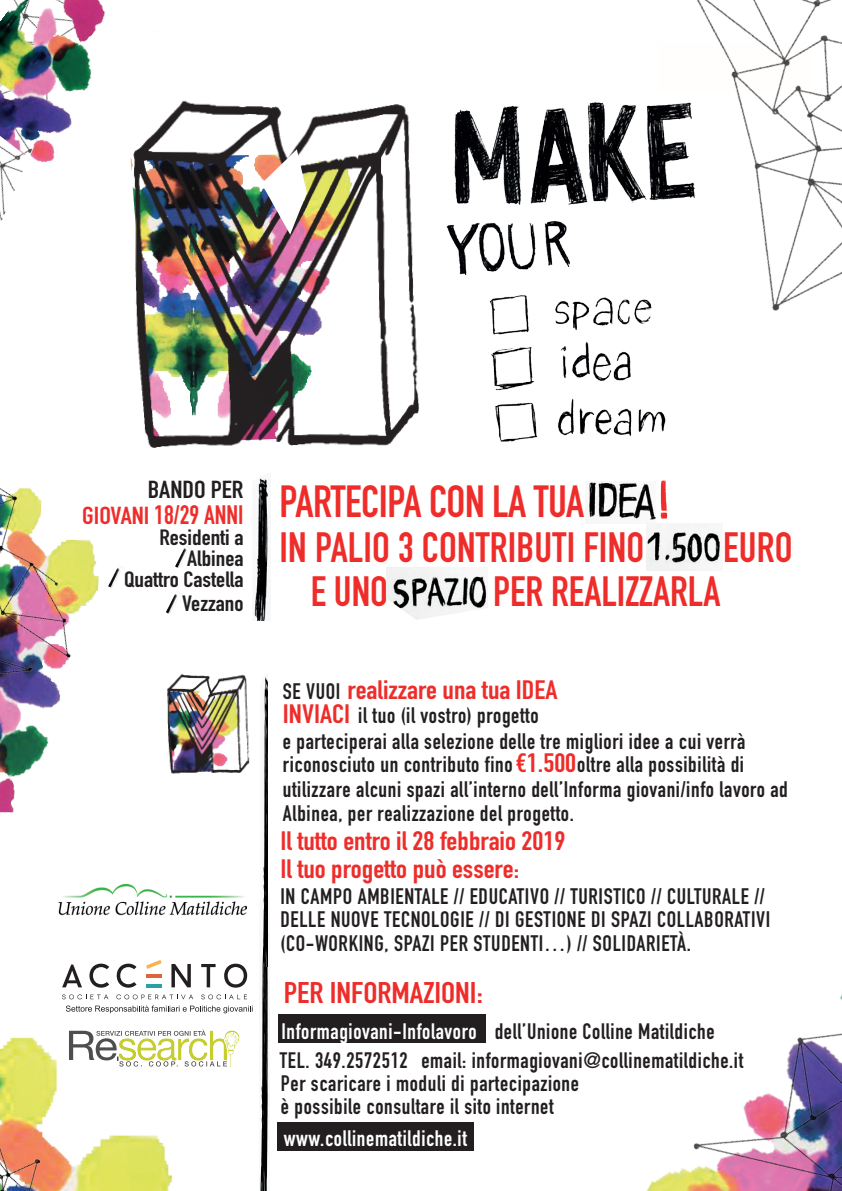
<style>
.page{position:relative;width:842px;height:1191px;background:#fff}
.page>*{position:absolute;margin:0;border:0;box-sizing:border-box;transform-origin:0 0}
.t1{font:700 44.4px "DIN Condensed";letter-spacing:-.01em;color:#ee2d2a}
.t2{font:700 41.8px "DIN Condensed";color:#ee2d2a}
.t3{font:700 29.4px "DIN Condensed";color:#ee2d2a;scale:1.12 1}
.t4{font:700 26.2px "DIN Condensed";color:#ee2d2a;scale:1.12 1}
.t5{font:700 24.3px "DIN Condensed";color:#231f20;scale:1.12 1}
.t6{font:700 22.1px/24.2px "DIN Condensed";letter-spacing:.03em;color:#231f20}
.t7{font:700 22.1px "DIN Condensed";letter-spacing:.03em;color:#fff}
.t8{font:700 21.8px/21.1px "DIN Condensed";color:#231f20;text-align:right;scale:1.12 1}
.s1{color:#231f20}
.s2{font-size:22.1px;color:#231f20}
.s3{font-size:26.2px;color:#ee2d2a}
.s4{color:#fff}
</style>
<div class="page">
<img style="left:587px;top:482px;width:68px;height:41px">
<img style="left:660px;top:480px;width:7px;height:31px">
<svg style="left:660px;top:512px;width:8px;height:6px"></svg>
<img style="left:646px;top:523px;width:75px;height:47px">
<img style="left:387px;top:567px;width:101px;height:53px">
<img style="left:175px;top:548px;width:12px;height:20px">
<img style="left:166px;top:594px;width:12px;height:20px">
<img style="left:111px;top:568px;width:9px;height:20px">
<img style="left:133px;top:104px;width:280px;height:344px">
<img style="left:413px;top:102px;width:253px;height:340px">
<img style="left:254px;top:478px;width:15px;height:142px">
<svg style="left:262px;top:149px;width:45px;height:85px"></svg>
<img style="left:167px;top:674px;width:83px;height:100px">
<img style="left:260px;top:934px;width:9px;height:257px">
<img style="left:261px;top:676px;width:7px;height:290px">
<div style="left:278px;top:1014px;width:208px;height:29px;background:#231f20"></div>
<div style="left:277px;top:1122px;width:197px;height:29px;background:#231f20"></div>
<svg style="left:117px;top:963px;width:19px;height:10px"></svg>
<svg style="left:171px;top:964px;width:20px;height:9px"></svg>
<svg style="left:201px;top:964px;width:15px;height:23px"></svg>
<svg style="left:224px;top:963px;width:23px;height:24px"></svg>
<svg style="left:146px;top:960px;width:16px;height:8px"></svg>
<svg style="left:68px;top:963px;width:41px;height:10px"></svg>
<svg style="left:201px;top:994px;width:46px;height:5px"></svg>
<img style="left:201px;top:1030px;width:39px;height:38px">
<img style="left:201px;top:1029px;width:3px;height:6px">
<img style="left:58px;top:884px;width:189px;height:32px">
<svg style="left:201px;top:1005px;width:52px;height:8px"></svg>
<img style="left:0;top:973px;width:201px;height:218px">
<img style="left:659px;top:0;width:183px;height:413px">
<img style="left:0;top:581px;width:111px;height:232px">
<img style="left:0;top:487px;width:106px;height:251px">
<img style="left:0;top:1056px;width:118px;height:135px">
<img style="left:0;top:0;width:215px;height:195px">
<img style="left:668px;top:994px;width:174px;height:197px">
<p class="t5" style="left:148px;top:473px;width:87px">BANDO PER</p>
<h1 class="t1" style="left:82px;top:471px;width:571px"><sub>GIOVANI</sub> <sub>18/29</sub> <sub>ANNI</sub> PARTECIPA CON LA TUA <span class="s1">IDEA</span></h1>
<h2 class="t2" style="left:280px;top:519px;width:366px">IN PALIO 3 CONTRIBUTI FINO</h2>
<h2 class="t2" style="left:723px;top:519px;width:71px">EURO</h2>
<h2 class="t2" style="left:311px;top:563px;width:411px">E UNO <span class="s1">SPAZIO</span> PER REALIZZARLA</h2>
<p class="t8" style="left:124px;top:526px;width:108px">Residenti a<br>Albinea<br>Quattro Castella</p>
<p class="t8" style="left:182px;top:592px;width:56px">Vezzano</p>
<p class="t4" style="left:283px;top:672px;width:247px"><span class="s2">SE VUOI</span> realizzare una tua IDEA</p>
<p class="t6" style="left:283px;top:702px;width:257px"><span class="s3">INVIACI</span> il tuo (il vostro) progetto</p>
<p class="t6" style="left:283px;top:728px;width:506px">e parteciperai alla selezione delle tre migliori idee a cui verrà riconosciuto un contributo fino<span class="s3">€1.500</span>oltre alla possibilità di utilizzare alcuni spazi all’interno dell’Informa giovani/info lavoro ad Albinea, per realizzazione del progetto.</p>
<p class="t4" style="left:280px;top:851px;width:215px">Il tuo progetto può essere:</p>
<p class="t4" style="left:280px;top:823px;width:256px">Il tutto entro il 28 febbraio 2019</p>
<p class="t6" style="left:280px;top:884px;width:491px;line-height:23.8px">IN CAMPO AMBIENTALE // EDUCATIVO // TURISTICO // CULTURALE //<br>DELLE NUOVE TECNOLOGIE // DI GESTIONE DI SPAZI COLLABORATIVI (CO-WORKING, SPAZI PER STUDENTI…) // SOLIDARIETÀ.</p>
<h3 class="t3" style="left:284px;top:973px;width:179px">PER INFORMAZIONI:</h3>
<p class="t6" style="left:280px;top:1016px;width:465px;line-height:29.1px"><span class="s4">Informagiovani-Infolavoro</span> dell’Unione Colline Matildiche<br>TEL. 349.2572512 email: informagiovani@collinematildiche.it</p>
<p class="t6" style="left:281px;top:1071px;width:300px;line-height:22.5px">Per scaricare i moduli di partecipazione è possibile consultare il sito internet</p>
<p class="t7" style="left:284px;top:1123px;width:185px">www.collinematildiche.it</p>
</div>
